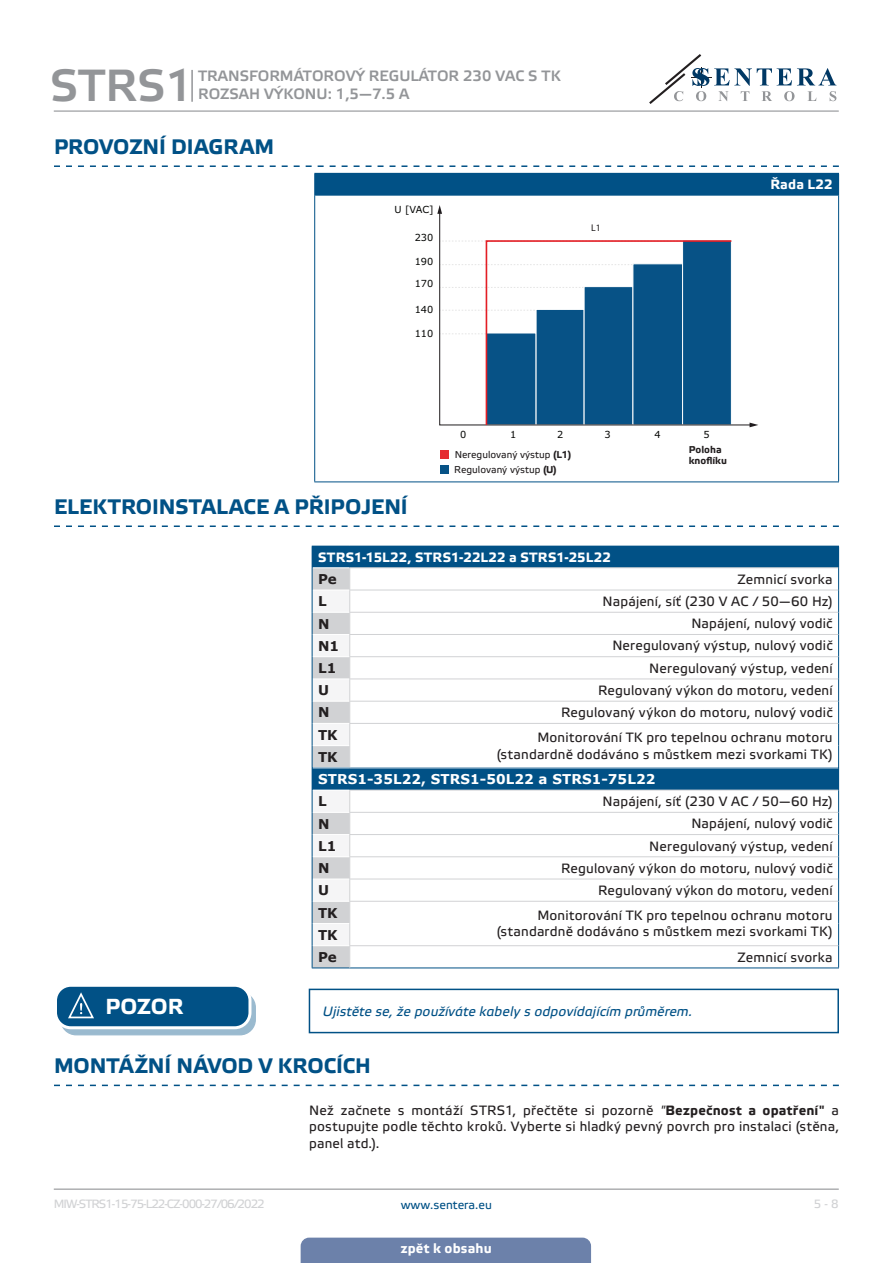
<style>
.page{position:relative;width:893px;height:1263px;background:#fff}
.page>*{position:absolute;margin:0;border:0;box-sizing:border-box;transform-origin:0 0}
.t1{font:45px "Etelka Medium Pro";color:#939598}
.t2{font:700 21.75px "Etelka Text Pro";letter-spacing:-.005em;color:#fff}
.t3{font:700 21px "Etelka Text Pro";color:#015186}
.t4{font:15px/18px "Etelka Medium Pro";color:#939598}
.table_text{font:13.5px "Etelka Text Pro";letter-spacing:.015em;color:#231f20}
.body{font:13.5px/16.2px "Etelka Text Pro";letter-spacing:.015em;color:#231f20;text-align:justify}
.attention{font:italic 13.5px "Etelka Text Pro";letter-spacing:.01em;color:#015186}
.table_text-2{font:700 13.5px "Etelka Text Pro";letter-spacing:.015em;color:#fff}
.lees_left{font:700 13.5px "Verdana";letter-spacing:.005em;color:#fff}
.Body_text{font:700 13.5px "Verdana";color:#231f20}
.Table_main_heading{font:700 13.5px "Etelka Text Pro";letter-spacing:.01em;color:#fff}
.t5{font:12px "Etelka Text Pro";letter-spacing:-.08em;color:#d1d2d4}
.t6{font:12px "Etelka Text Pro";color:#015186}
.diagram_text{font:9.9px "Etelka Text Pro";color:#231f20}
.t7{font:700 9.9px/11.9px "Etelka Text Pro";color:#231f20}
.t8{font:9.75px "Verdana";color:#040503}
.t9{font:9.75px "Myriad Pro";color:#211d1e}
.s1{font-weight:700}
.s2{font-style:italic}
</style>
<div class="page">
<hr style="left:54px;top:111px;width:785px;height:1px;background:#939598">
<hr style="left:54px;top:1188px;width:785px;height:2px;background:#939598">
<svg style="left:649px;top:54px;width:187px;height:50px"></svg>
<div style="left:301px;top:1237px;width:290px;height:26px;background:#6c81aa"></div>
<hr style="left:191px;top:70px;width:2px;height:32px;background:#939598">
<svg style="left:54px;top:165px;width:785px;height:2px"></svg>
<svg style="left:54px;top:525px;width:785px;height:2px"></svg>
<div style="left:315px;top:173px;width:524px;height:22px;background:#015186"></div>
<hr style="left:314px;top:173px;width:525px;height:1px;background:#015186">
<svg style="left:314px;top:174px;width:1px;height:21px"></svg>
<hr style="left:314px;top:195px;width:1px;height:286px;background:#015186">
<hr style="left:838px;top:195px;width:1px;height:286px;background:#015186">
<hr style="left:314px;top:481px;width:525px;height:1px;background:#015186">
<hr style="left:315px;top:195px;width:523px;height:1px;background:#015186">
<svg style="left:439px;top:214px;width:312px;height:211px"></svg>
<svg style="left:750px;top:423px;width:8px;height:4px"></svg>
<svg style="left:437px;top:205px;width:5px;height:9px"></svg>
<svg style="left:485px;top:239px;width:248px;height:187px"></svg>
<div style="left:440px;top:465px;width:9px;height:9px;background:#075286"></div>
<div style="left:440px;top:450px;width:9px;height:9px;background:#e52b30"></div>
<div style="left:312px;top:546px;width:527px;height:22px;background:#015186"></div>
<svg style="left:350px;top:568px;width:488px;height:22px"></svg>
<svg style="left:350px;top:591px;width:488px;height:376px"></svg>
<div style="left:312px;top:768px;width:527px;height:22px;background:#015186"></div>
<hr style="left:350px;top:767px;width:488px;height:1px;background:#fff">
<svg style="left:838px;top:567px;width:1px;height:400px"></svg>
<hr style="left:350px;top:967px;width:489px;height:1px;background:#015186">
<hr style="left:349px;top:590px;width:489px;height:1px;background:#d1d2d4">
<hr style="left:349px;top:612px;width:489px;height:1px;background:#d1d2d4">
<hr style="left:349px;top:634px;width:489px;height:1px;background:#d1d2d4">
<hr style="left:349px;top:656px;width:489px;height:1px;background:#d1d2d4">
<hr style="left:349px;top:678px;width:489px;height:1px;background:#d1d2d4">
<hr style="left:349px;top:701px;width:489px;height:1px;background:#d1d2d4">
<hr style="left:349px;top:723px;width:489px;height:1px;background:#d1d2d4">
<hr style="left:349px;top:812px;width:489px;height:1px;background:#d1d2d4">
<hr style="left:349px;top:834px;width:489px;height:1px;background:#d1d2d4">
<hr style="left:349px;top:856px;width:489px;height:1px;background:#d1d2d4">
<hr style="left:349px;top:879px;width:489px;height:1px;background:#d1d2d4">
<hr style="left:349px;top:901px;width:489px;height:1px;background:#d1d2d4">
<hr style="left:349px;top:945px;width:489px;height:1px;background:#d1d2d4">
<hr style="left:349px;top:790px;width:489px;height:1px;background:#d1d2d4">
<hr style="left:349px;top:567px;width:489px;height:1px;background:#d1d2d4">
<svg style="left:312px;top:567px;width:38px;height:401px"></svg>
<svg style="left:61px;top:992px;width:194px;height:43px"></svg>
<div style="left:60px;top:992px;width:196px;height:43px;border:1px solid #015186;border-radius:15px"></div>
<div style="left:56px;top:985px;width:194px;height:43px;background:#015186;border-radius:15px"></div>
<div style="left:54px;top:984px;width:197px;height:45px;border:3px solid #fff;border-radius:15px"></div>
<svg style="left:67px;top:992px;width:38px;height:36px"></svg>
<div style="left:309px;top:989px;width:530px;height:44px;border:2px solid #015186"></div>
<svg style="left:54px;top:1084px;width:785px;height:2px"></svg>
<h1 class="t1" style="left:50px;top:61px;width:145px">STRS1</h1>
<p class="t4" style="left:198px;top:67px;width:364px">TRANSFORMÁTOROVÝ REGULÁTOR 230 VAC S TK<br>ROZSAH VÝKONU: 1,5—7.5 A</p>
<p class="t3" style="left:54px;top:135px;width:222px">PROVOZNÍ DIAGRAM</p>
<p class="t8" style="left:394px;top:203px;width:41px">U [VAC]</p>
<p class="t8" style="left:415px;top:231px;width:20px">230</p>
<p class="t8" style="left:415px;top:254px;width:20px">190</p>
<p class="t8" style="left:415px;top:277px;width:20px">170</p>
<p class="t8" style="left:415px;top:303px;width:20px">140</p>
<p class="t8" style="left:415px;top:327px;width:20px">110</p>
<p class="t9" style="left:591px;top:222px;width:11px">L1</p>
<p class="t8" style="left:460px;top:428px;width:8px">0</p>
<p class="t8" style="left:510px;top:428px;width:8px">1</p>
<p class="t8" style="left:557px;top:428px;width:8px">2</p>
<p class="t8" style="left:605px;top:428px;width:8px">3</p>
<p class="t8" style="left:654px;top:428px;width:8px">4</p>
<p class="t8" style="left:704px;top:428px;width:8px">5</p>
<p class="diagram_text" style="left:455px;top:449px;width:118px">Neregulovaný výstup <span class="s1">(L1)</span></p>
<p class="diagram_text" style="left:454px;top:464px;width:104px">Regulovaný výstup <span class="s1">(U)</span></p>
<p class="t7" style="left:689px;top:444px;width:40px">Poloha knoflíku</p>
<p class="Table_main_heading" style="left:770px;top:177px;width:64px">Řada L22</p>
<p class="t3" style="left:54px;top:495px;width:355px">ELEKTROINSTALACE A PŘIPOJENÍ</p>
<p class="table_text-2" style="left:318px;top:550px;width:294px">STRS1-15L22, STRS1-22L22 a STRS1-25L22</p>
<p class="Body_text" style="left:318px;top:570px;width:20px">Pe</p>
<p class="table_text" style="left:737px;top:572px;width:97px">Zemnicí svorka</p>
<p class="Body_text" style="left:318px;top:592px;width:10px">L</p>
<p class="table_text" style="left:602px;top:594px;width:232px">Napájení, síť (230 V AC / 50—60 Hz)</p>
<p class="Body_text" style="left:318px;top:614px;width:13px">N</p>
<p class="table_text" style="left:691px;top:616px;width:143px">Napájení, nulový vodič</p>
<p class="Body_text" style="left:318px;top:636px;width:23px">N1</p>
<p class="table_text" style="left:612px;top:638px;width:222px">Neregulovaný výstup, nulový vodič</p>
<p class="Body_text" style="left:318px;top:658px;width:20px">L1</p>
<p class="table_text" style="left:649px;top:661px;width:185px">Neregulovaný výstup, vedení</p>
<p class="Body_text" style="left:318px;top:681px;width:12px">U</p>
<p class="table_text" style="left:598px;top:683px;width:236px">Regulovaný výkon do motoru, vedení</p>
<p class="Body_text" style="left:318px;top:703px;width:13px">N</p>
<p class="table_text" style="left:561px;top:705px;width:273px">Regulovaný výkon do motoru, nulový vodič</p>
<p class="Body_text" style="left:318px;top:725px;width:21px">TK</p>
<p class="table_text" style="left:537px;top:730px;width:297px">Monitorování TK pro tepelnou ochranu motoru</p>
<p class="Body_text" style="left:318px;top:747px;width:21px">TK</p>
<p class="table_text" style="left:497px;top:747px;width:337px">(standardně dodáváno s můstkem mezi svorkami TK)</p>
<p class="lees_left" style="left:318px;top:770px;width:339px">STRS1-35L22, STRS1-50L22 a STRS1-75L22</p>
<p class="Body_text" style="left:318px;top:792px;width:10px">L</p>
<p class="table_text" style="left:602px;top:794px;width:232px">Napájení, síť (230 V AC / 50—60 Hz)</p>
<p class="Body_text" style="left:318px;top:814px;width:13px">N</p>
<p class="table_text" style="left:691px;top:816px;width:143px">Napájení, nulový vodič</p>
<p class="Body_text" style="left:318px;top:836px;width:20px">L1</p>
<p class="table_text" style="left:649px;top:839px;width:185px">Neregulovaný výstup, vedení</p>
<p class="Body_text" style="left:318px;top:858px;width:13px">N</p>
<p class="table_text" style="left:561px;top:861px;width:273px">Regulovaný výkon do motoru, nulový vodič</p>
<p class="Body_text" style="left:318px;top:881px;width:12px">U</p>
<p class="table_text" style="left:598px;top:883px;width:236px">Regulovaný výkon do motoru, vedení</p>
<p class="Body_text" style="left:318px;top:903px;width:21px">TK</p>
<p class="table_text" style="left:537px;top:908px;width:297px">Monitorování TK pro tepelnou ochranu motoru</p>
<p class="Body_text" style="left:318px;top:925px;width:21px">TK</p>
<p class="table_text" style="left:497px;top:924px;width:337px">(standardně dodáváno s můstkem mezi svorkami TK)</p>
<p class="Body_text" style="left:318px;top:947px;width:20px">Pe</p>
<p class="table_text" style="left:737px;top:950px;width:97px">Zemnicí svorka</p>
<p class="t2" style="left:105px;top:994px;width:79px">POZOR</p>
<p class="attention" style="left:323px;top:1004px;width:371px">Ujistěte se, že používáte kabely s odpovídajícím průměrem.</p>
<p class="t3" style="left:54px;top:1054px;width:318px">MONTÁŽNÍ NÁVOD V KROCÍCH</p>
<p class="body" style="left:309px;top:1103px;width:531px">Než začnete s montáží STRS1, přečtěte si pozorně <span class="s2">"</span><span class="s1">Bezpečnost a opatření"</span> a postupujte podle těchto kroků. Vyberte si hladký pevný povrch pro instalaci (stěna, panel atd.).</p>
<p class="t5" style="left:54px;top:1197px;width:212px">MIW-STRS1-15-75-L22-CZ-000 - 27 / 06 / 2022</p>
<p class="t6" style="left:401px;top:1198px;width:93px">www.sentera.eu</p>
<p class="t5" style="left:814px;top:1197px;width:27px">5 - 8</p>
<p class="table_text-2" style="left:401px;top:1240px;width:93px">zpět k obsahu</p>
</div>
